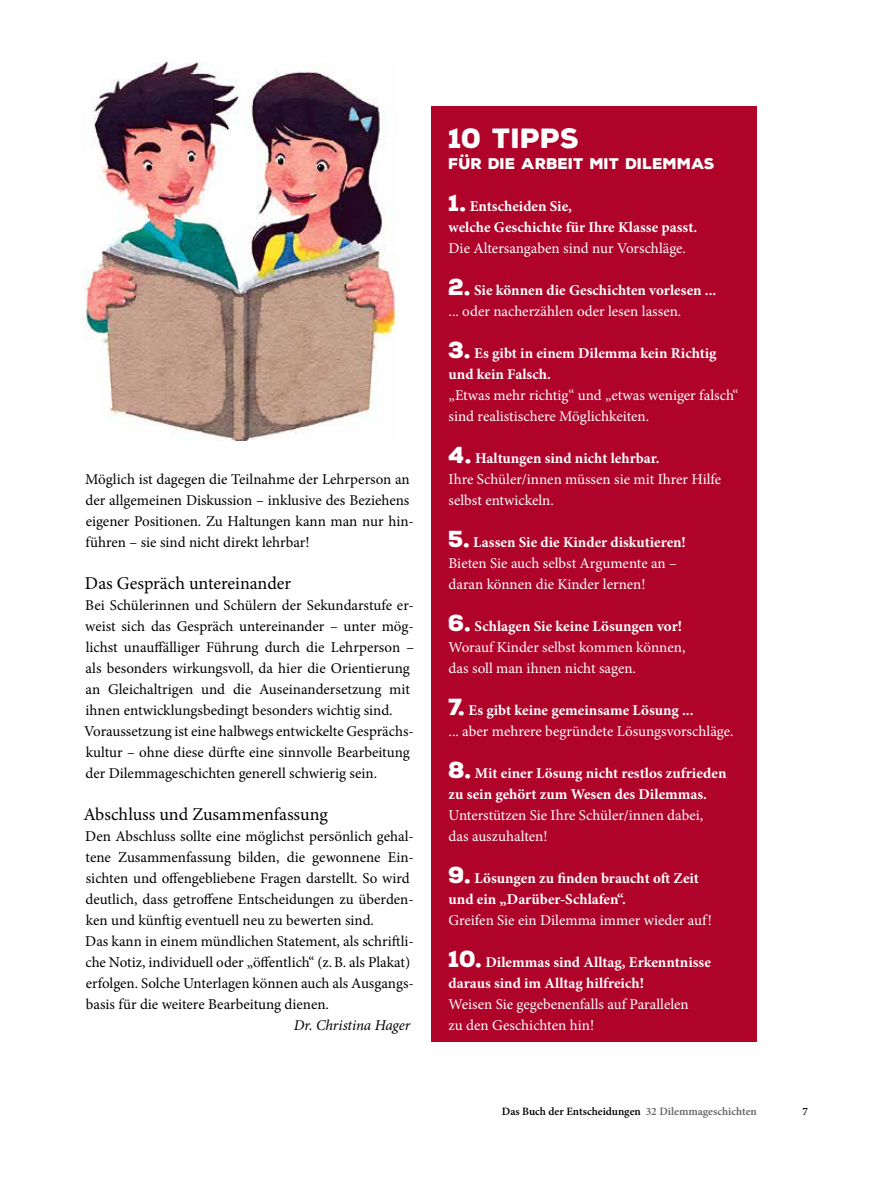
<style>
.page{position:relative;width:893px;height:1191px;background:#fff}
.page>*{position:absolute;margin:0;border:0;box-sizing:border-box;transform-origin:0 0}
.t1{font:900 27px "Nexa Rust Sans";color:#fff}
.t2{font:18px "Minion Pro";letter-spacing:-.005em;color:#000}
.t3{font:15px/21px "Minion Pro";color:#000}
.t4{font:15px/21px "Minion Pro";color:#fff}
.t5{font:700 15px/21px "Minion Pro";color:#fff}
.t6{font:900 15px "Nexa Rust Sans";color:#fff}
.t7{font:italic 15px "Minion Pro";letter-spacing:-.005em;color:#000}
.t8{font:600 11.25px "Minion Pro";color:#000}
.s1{font-family:"Nexa Rust Sans";font-weight:900;font-size:22.5px}
.s2{font-weight:700}
.s3{color:#626267}
</style>
<div class="page">
<div style="left:432px;top:106px;width:325px;height:936px;background:#af032a"></div>
<img style="left:83px;top:62px;width:313px;height:378px">
<p class="t3" style="left:85px;top:469px;width:330px">Möglich ist dagegen die Teilnahme der Lehrperson an der allgemeinen Diskussion – inklusive des Beziehens eigener Positionen. Zu Haltungen kann man nur hin&shy;führen – sie sind nicht direkt lehrbar!</p>
<p class="t2" style="left:85px;top:571px;width:208px">Das Gespräch untereinander</p>
<p class="t3" style="left:84px;top:595px;width:331px">Bei Schülerinnen und Schülern der Sekundarstufe er&shy;weist sich das Gespräch untereinander – unter mög&shy;lichst unauffälliger Führung durch die Lehrperson – als besonders wirkungsvoll, da hier die Orientierung an Gleichaltrigen und die Auseinandersetzung mit ihnen entwicklungsbedingt besonders wichtig sind.<br>Voraussetzung ist eine halbwegs entwickelte Gesprächs&shy;kultur – ohne diese dürfte eine sinnvolle Bearbeitung der Dilemmageschichten generell schwierig sein.</p>
<p class="t2" style="left:83px;top:802px;width:246px">Abschluss und Zusammenfassung</p>
<p class="t3" style="left:85px;top:826px;width:330px">Den Abschluss sollte eine möglichst persönlich gehal&shy;tene Zusammenfassung bilden, die gewonnene Ein&shy;sichten und offengebliebene Fragen darstellt. So wird deutlich, dass getroffene Entscheidungen zu überden&shy;ken und künftig eventuell neu zu bewerten sind.<br>Das kann in einem mündlichen Statement, als schriftli&shy;che Notiz, individuell oder „öffentlich“ (z.B. als Plakat) erfolgen. Solche Unterlagen können auch als Ausgangs&shy;basis für die weitere Bearbeitung dienen.</p>
<p class="t7" style="left:294px;top:1015px;width:118px">Dr. Christina Hager</p>
<h1 class="t1" style="left:449px;top:120px;width:132px">10 TIPPS</h1>
<p class="t6" style="left:449px;top:153px;width:267px">FÜR DIE ARBEIT MIT DILEMMAS</p>
<p class="t5" style="left:449px;top:195px;width:250px"><span class="s1">1.</span> Entscheiden Sie,<br>welche Geschichte für Ihre Klasse passt.</p>
<p class="t4" style="left:449px;top:238px;width:239px">Die Altersangaben sind nur Vorschläge.</p>
<p class="t4" style="left:449px;top:280px;width:269px"><span class="s1">2.</span> <span class="s2">Sie können die Geschichten vorlesen ... </span>... oder nacherzählen oder lesen lassen.</p>
<p class="t5" style="left:449px;top:342px;width:269px"><span class="s1">3.</span> Es gibt in einem Dilemma kein Richtig und kein Falsch.</p>
<p class="t4" style="left:449px;top:385px;width:291px">„Etwas mehr richtig“ und „etwas weniger falsch“ sind realistischere Möglichkeiten.</p>
<p class="t4" style="left:449px;top:448px;width:274px"><span class="s1">4.</span> <span class="s2">Haltungen sind nicht lehrbar.<br></span>Ihre Schüler/innen müssen sie mit Ihrer Hilfe selbst entwickeln.</p>
<p class="t4" style="left:449px;top:532px;width:239px"><span class="s1">5.</span> <span class="s2">Lassen Sie die Kinder diskutieren!<br></span>Bieten Sie auch selbst Argumente an – daran können die Kinder lernen!</p>
<p class="t4" style="left:449px;top:616px;width:238px"><span class="s1">6.</span> <span class="s2">Schlagen Sie keine Lösungen vor!<br></span>Worauf Kinder selbst kommen können, das soll man ihnen nicht sagen.</p>
<p class="t4" style="left:449px;top:700px;width:286px"><span class="s1">7.</span> <span class="s2">Es gibt keine gemeinsame Lösung ...<br></span>... aber mehrere begründete Lösungsvorschläge.</p>
<p class="t5" style="left:449px;top:762px;width:279px"><span class="s1">8.</span> Mit einer Lösung nicht restlos zufrieden zu sein gehört zum Wesen des Dilemmas.</p>
<p class="t4" style="left:449px;top:805px;width:256px">Unterstützen Sie Ihre Schüler/innen dabei, das auszuhalten!</p>
<p class="t5" style="left:449px;top:867px;width:252px"><span class="s1">9.</span> Lösungen zu finden braucht oft Zeit und ein „Darüber-Schlafen“.</p>
<p class="t4" style="left:449px;top:910px;width:265px">Greifen Sie ein Dilemma immer wieder auf!</p>
<p class="t5" style="left:449px;top:951px;width:264px"><span class="s1">10.</span> Dilemmas sind Alltag, Erkenntnisse daraus sind im Alltag hilfreich!</p>
<p class="t4" style="left:449px;top:994px;width:242px">Weisen Sie gegebenenfalls auf Parallelen zu den Geschichten hin!</p>
<p class="t8" style="left:502px;top:1104px;width:257px">Das Buch der Entscheidungen <span class="s3">32 Dilemmageschichten</span></p>
<p class="t8" style="left:802px;top:1104px;width:7px">7</p>
</div>
